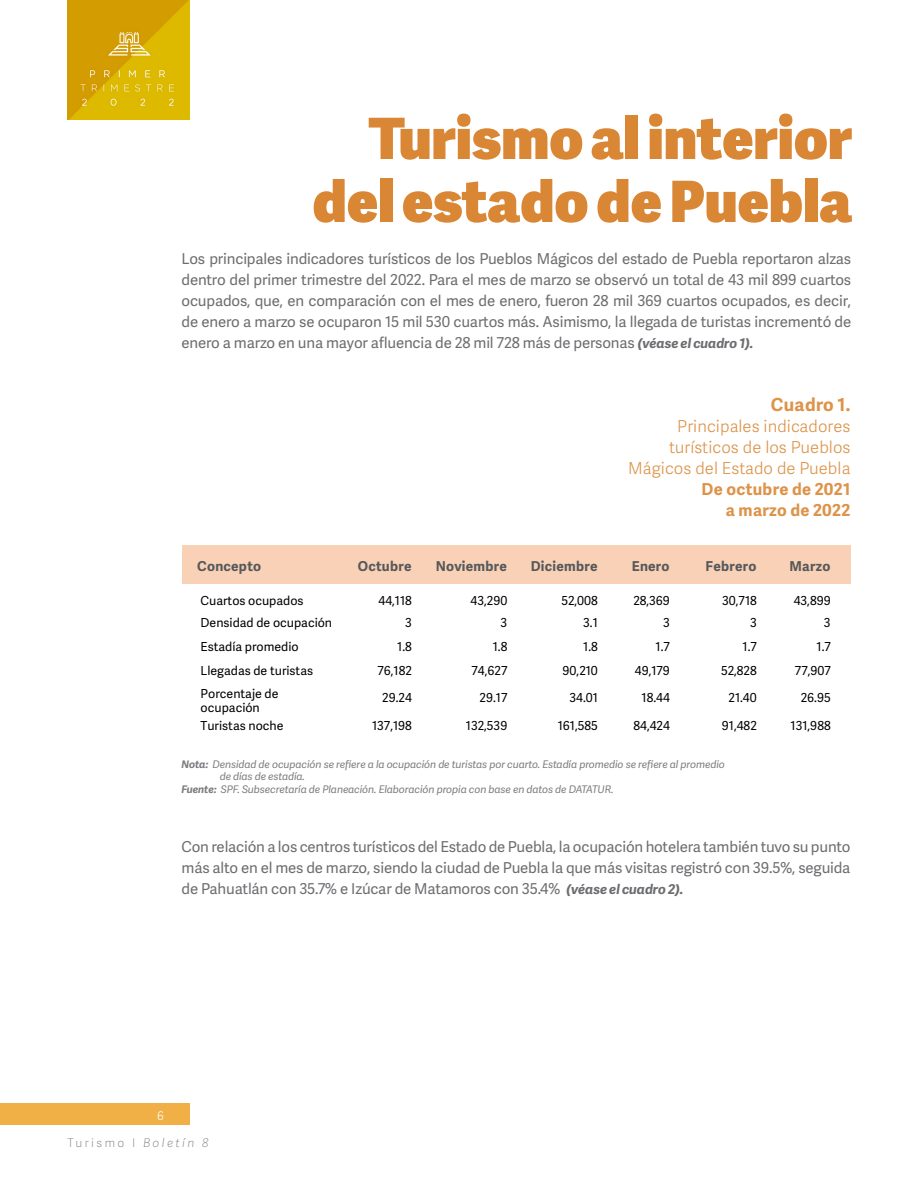
<style>
.page{position:relative;width:918px;height:1188px;background:#fff}
.page>*{position:absolute;margin:0;border:0;box-sizing:border-box;transform-origin:0 0}
.t1{font:800 57px "Adelle Sans";color:#d98735}
.t2{font:700 18px "Adelle Sans";letter-spacing:.02em;color:#dd9349}
.t3{font:300 16.5px/21px "Adelle Sans";letter-spacing:.005em;color:#dd9349;text-align:right}
.t4{font:700 16.5px "Adelle Sans";letter-spacing:.02em;color:#dd9349}
.t5{font:15px/21px "Adelle Sans";letter-spacing:-.01em;color:#6c6d70;text-align:justify}
.t6{font:700 13.65px "Adelle Sans";letter-spacing:.02em;color:#57585a}
.t7{font:12.45px/23.5px "Adelle Sans";color:#000001;text-align:right}
.t8{font:100 12px "Adelle Sans";letter-spacing:.2em;color:#808080}
.t9{font:300 12px "Adelle Sans";color:#fff}
.t10{font:italic 10.5px/12.6px "Adelle Sans";letter-spacing:-.01em;color:#7a7c7f}
.s1{font-weight:700;font-style:italic;font-size:13.5px}
.s2{font-weight:700}
.s3{font-style:italic}
</style>
<div class="page">
<img style="left:68px;top:0;width:122px;height:120px">
<div style="left:0;top:1104px;width:190px;height:21px;background:#f0b046"></div>
<div style="left:182px;top:546px;width:668px;height:38px;background:#f8d1b7"></div>
<p class="t1" style="left:369px;top:96px;width:485px">Turismo al interior</p>
<p class="t1" style="left:312px;top:159px;width:541px">del estado de Puebla</p>
<p class="t5" style="left:182px;top:248px;width:671px">Los principales indicadores turísticos de los Pueblos Mágicos del estado de Puebla reportaron alzas dentro del primer trimestre del 2022. Para el mes de marzo se observó un total de 43 mil 899 cuartos ocupados, que, en comparación con el mes de enero, fueron 28 mil 369 cuartos ocupados, es decir, de enero a marzo se ocuparon 15 mil 530 cuartos más. Asimismo, la llegada de turistas incrementó de enero a marzo en una mayor afluencia de 28 mil 728 más de personas <span class="s1">(véase el cuadro 1).</span></p>
<p class="t2" style="left:771px;top:391px;width:81px">Cuadro 1.</p>
<p class="t3" style="left:628px;top:415px;width:224px">Principales indicadores turísticos de los Pueblos<br>Mágicos del Estado de Puebla<br><span class="s2">De octubre de 2021</span></p>
<p class="t4" style="left:726px;top:498px;width:126px">a marzo de 2022</p>
<p class="t6" style="left:197px;top:556px;width:65px">Concepto</p>
<p class="t6" style="left:358px;top:556px;width:55px">Octubre</p>
<p class="t6" style="left:436px;top:556px;width:73px">Noviembre</p>
<p class="t6" style="left:531px;top:556px;width:68px">Diciembre</p>
<p class="t6" style="left:632px;top:556px;width:39px">Enero</p>
<p class="t6" style="left:706px;top:556px;width:52px">Febrero</p>
<p class="t6" style="left:789px;top:556px;width:42px">Marzo</p>
<p class="t7" style="left:201px;top:589px;width:133px;line-height:22.4px;text-align:left">Cuartos ocupados<br>Densidad de ocupación</p>
<p class="t7" style="left:201px;top:634px;width:114px;text-align:left">Estadía promedio<br>Llegadas de turistas<br>Porcentaje de</p>
<p class="t7" style="left:201px;top:698px;width:84px;line-height:18.6px;text-align:left">ocupación<br>Turistas noche</p>
<p class="t7" style="left:379px;top:588px;width:35px">44,118</p>
<p class="t7" style="left:377px;top:634px;width:36px">1.8<br>76,182</p>
<p class="t7" style="left:382px;top:685px;width:31px">29.24</p>
<p class="t7" style="left:372px;top:714px;width:41px">137,198</p>
<p class="t7" style="left:471px;top:589px;width:38px;line-height:22.4px">43,290<br>3</p>
<p class="t7" style="left:472px;top:634px;width:37px">1.8<br>74,627</p>
<p class="t7" style="left:480px;top:685px;width:29px">29.17</p>
<p class="t7" style="left:466px;top:714px;width:43px">132,539</p>
<p class="t7" style="left:561px;top:589px;width:38px;line-height:22.4px">52,008<br>3.1</p>
<p class="t7" style="left:563px;top:634px;width:37px">1.8<br>90,210</p>
<p class="t7" style="left:569px;top:685px;width:30px">34.01</p>
<p class="t7" style="left:558px;top:714px;width:42px">161,585</p>
<p class="t7" style="left:633px;top:588px;width:38px">28,369</p>
<p class="t7" style="left:722px;top:588px;width:36px">30,718</p>
<p class="t7" style="left:721px;top:634px;width:37px">1.7<br>52,828</p>
<p class="t7" style="left:729px;top:685px;width:30px">21.40</p>
<p class="t7" style="left:722px;top:714px;width:36px">91,482</p>
<p class="t7" style="left:794px;top:588px;width:38px">43,899</p>
<p class="t7" style="left:405px;top:611px;width:8px">3</p>
<p class="t7" style="left:663px;top:611px;width:8px">3</p>
<p class="t7" style="left:750px;top:611px;width:8px">3</p>
<p class="t7" style="left:824px;top:611px;width:8px">3</p>
<p class="t7" style="left:656px;top:634px;width:16px">1.7</p>
<p class="t7" style="left:817px;top:634px;width:16px">1.7</p>
<p class="t7" style="left:635px;top:656px;width:37px;line-height:27.3px;text-align:center">49,179<br>18.44</p>
<p class="t7" style="left:633px;top:714px;width:38px">84,424</p>
<p class="t7" style="left:795px;top:656px;width:37px;line-height:27.3px;text-align:center">77,907<br>26.95</p>
<p class="t7" style="left:791px;top:714px;width:42px">131,988</p>
<p class="t10" style="left:220px;top:757px;width:507px;text-indent:-38px"><span class="s2">Nota:</span> Densidad de ocupación se refiere a la ocupación de turistas por cuarto. Estadía promedio se refiere al promedio de días de estadía.</p>
<p class="t10" style="left:182px;top:783px;width:434px"><span class="s2">Fuente:</span> SPF. Subsecretaría de Planeación. Elaboración propia con base en datos de DATATUR.</p>
<p class="t5" style="left:182px;top:836px;width:671px">Con relación a los centros turísticos del Estado de Puebla, la ocupación hotelera también tuvo su punto más alto en el mes de marzo, siendo la ciudad de Puebla la que más visitas registró con 39.5%, seguida de Pahuatlán con 35.7% e Izúcar de Matamoros con 35.4% <span class="s1">(véase el cuadro 2).</span></p>
<p class="t9" style="left:157px;top:1108px;width:8px">6</p>
<p class="t8" style="left:68px;top:1134px;width:142px">Turismo I <span class="s3">Boletín 8</span></p>
</div>
